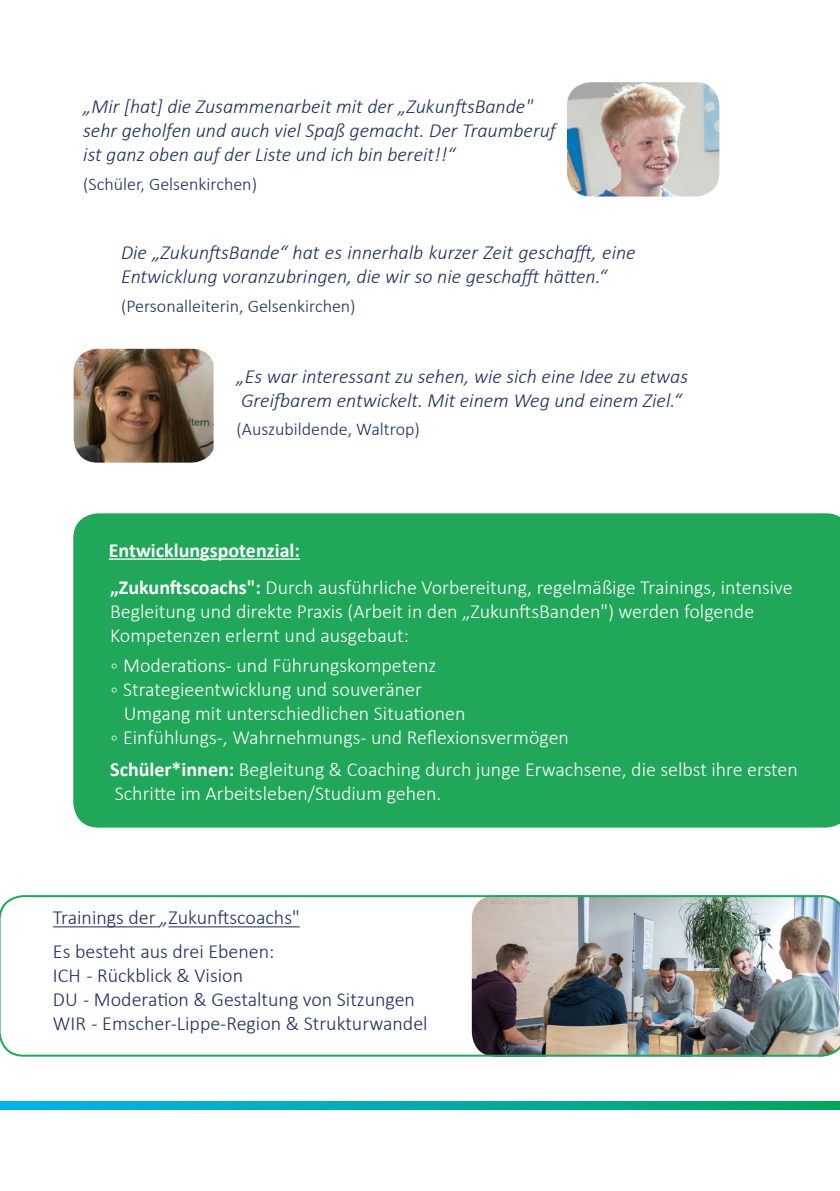
<style>
.page{position:relative;width:840px;height:1191px;background:#fff}
.page>*{position:absolute;margin:0;border:0;box-sizing:border-box;transform-origin:0 0}
.t1{font:300 20px "Calibri";color:#fff}
.t2{font:italic 300 20px/24px "Calibri";color:#1b2e5d}
.t3{font:300 20px "Calibri";color:#1b2e5d}
.t4{font:700 20px "Calibri";color:#fff}
.t5{font:300 18px "Calibri";color:#1b2e5d}
.s1{font-weight:700}
.s2{font-style:italic}
</style>
<div class="page">
<div style="left:73px;top:513px;width:766px;height:314px;background:#20a75a"></div>
<img style="left:0;top:1101px;width:839px;height:8px">
<hr style="left:109px;top:558px;width:191px;height:2px;background:#fff">
<img style="left:0;top:895px;width:839px;height:161px">
<img style="left:74px;top:349px;width:139px;height:113px">
<img style="left:566px;top:82px;width:153px;height:114px">
<p class="t2" style="left:83px;top:94px;width:451px">„Mir [hat] die Zusammenarbeit mit der „ZukunftsBande"</p>
<p class="t2" style="left:83px;top:118px;width:474px">sehr geholfen und auch viel Spaß gemacht. Der Traumberuf</p>
<p class="t2" style="left:83px;top:142px;width:373px">ist ganz oben auf der Liste und ich bin bereit!!“</p>
<p class="t5" style="left:83px;top:173px;width:175px">(Schüler, Gelsenkirchen)</p>
<p class="t2" style="left:121px;top:240px;width:516px">Die „ZukunftsBande“ hat es innerhalb kurzer Zeit geschafft, eine<br>Entwicklung voranzubringen, die wir so nie geschafft hätten.“</p>
<p class="t5" style="left:121px;top:294px;width:236px">(Personalleiterin, Gelsenkirchen)</p>
<p class="t2" style="left:236px;top:364px;width:453px">„Es war interessant zu sehen, wie sich eine Idee zu etwas</p>
<p class="t2" style="left:241px;top:388px;width:442px">Greifbarem entwickelt. Mit einem Weg und einem Ziel.“</p>
<p class="t5" style="left:236px;top:418px;width:185px">(Auszubildende, Waltrop)</p>
<p class="t4" style="left:109px;top:536px;width:193px">Entwicklungspotenzial:</p>
<p class="t1" style="left:110px;top:575px;width:683px"><span class="s1">„Zukunftscoachs":</span> Durch ausführliche Vorbereitung, regelmäßige Trainings, intensive</p>
<p class="t1" style="left:110px;top:599px;width:645px">Begleitung und direkte Praxis (Arbeit in den „ZukunftsBanden") werden folgende</p>
<p class="t1" style="left:110px;top:623px;width:300px">Kompetenzen erlernt und ausgebaut:</p>
<p class="t1" style="left:110px;top:653px;width:327px">◦ Moderations- und Führungskompetenz</p>
<p class="t1" style="left:110px;top:677px;width:313px">◦ Strategieentwicklung und souveräner</p>
<p class="t1" style="left:124px;top:701px;width:343px">Umgang mit unterschiedlichen Situationen</p>
<p class="t1" style="left:110px;top:725px;width:460px">◦ Einfühlungs-, Wahrnehmungs- und Reflexionsvermögen</p>
<p class="t1" style="left:110px;top:757px;width:688px"><span class="s1">Schüler*innen:</span> Begleitung &amp; Coaching durch junge Erwachsene, die selbst ihre ersten</p>
<p class="t1" style="left:115px;top:781px;width:328px">Schritte im Arbeitsleben/Studium gehen.</p>
<p class="t3" style="left:53px;top:905px;width:248px">Trainings der <span class="s2">„</span>Zukunftscoachs"</p>
<p class="t3" style="left:53px;top:938px;width:223px">Es besteht aus drei Ebenen:</p>
<p class="t3" style="left:53px;top:962px;width:191px">ICH - Rückblick &amp; Vision</p>
<p class="t3" style="left:53px;top:986px;width:363px">DU - Moderation &amp; Gestaltung von Sitzungen</p>
<p class="t3" style="left:53px;top:1010px;width:376px">WIR - Emscher-Lippe-Region &amp; Strukturwandel</p>
</div>
